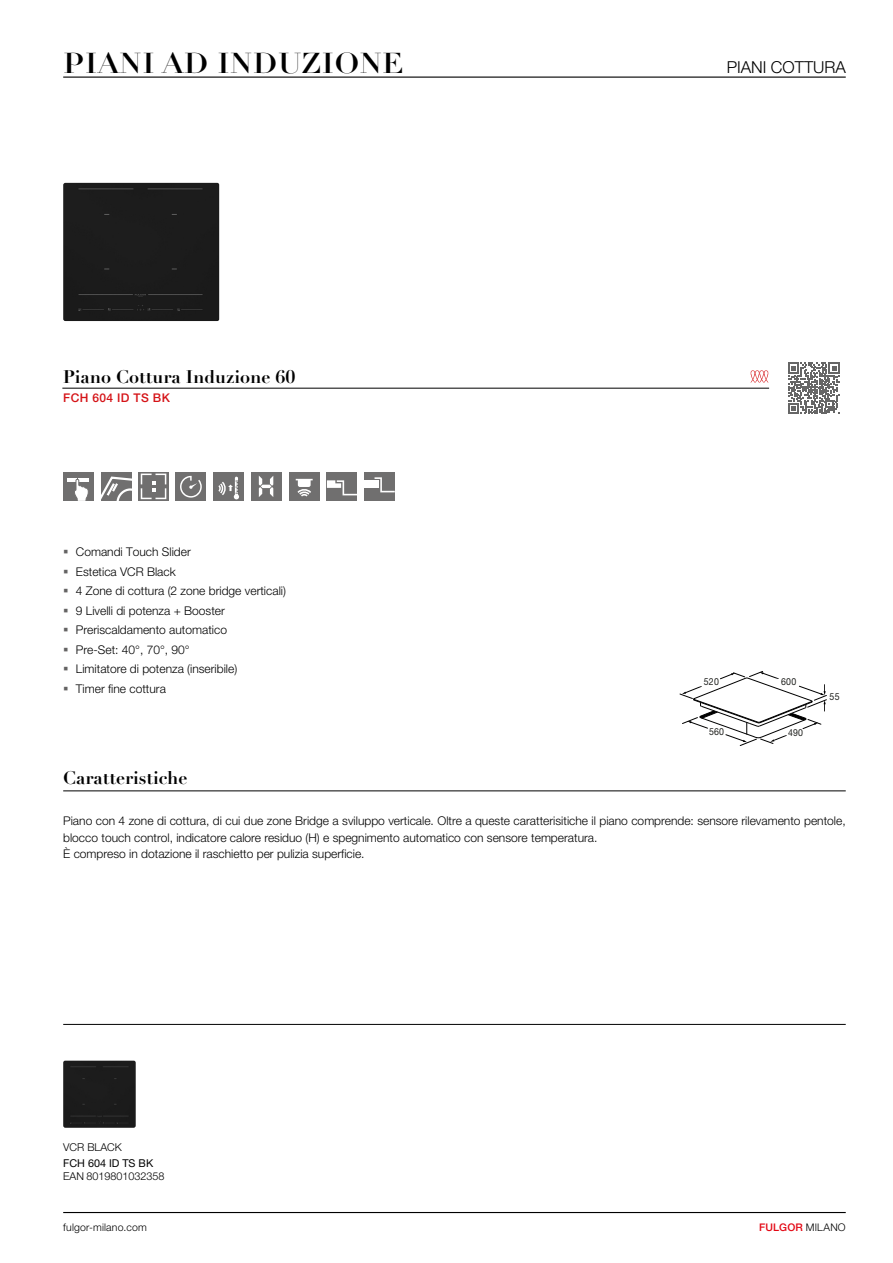
<style>
.page{position:relative;width:893px;height:1263px;background:#fff}
.page>*{position:absolute;margin:0;border:0;box-sizing:border-box;transform-origin:0 0}
.t1{font:28.35px "Didot LT Pro Headline";color:#000;scale:1.11 1}
.t2{font:700 18px "Didot LT Pro";color:#000}
.t3{font:300 16.5px "Helvetica Neue LT Std";color:#000}
.t4{font:300 12px/16.5px "Helvetica Neue LT Std";color:#000}
.t5{font:500 12px "Helvetica Neue LT Std";letter-spacing:.03em;color:#d51317}
.t6{font:300 10.8px "Helvetica Neue LT Std";color:#000}
.t7{font:10.8px "Helvetica Neue LT Std";color:#000}
.t8{font:300 10.5px "Helvetica Neue LT Std";letter-spacing:.02em;color:#000}
.t9{font:500 10.5px "Helvetica Neue LT Std";letter-spacing:.02em;color:#e30613}
.t10{font:9.6px "Helvetica Neue LT Std";letter-spacing:.025em;color:#1d1e1b;scale:.91 1}
.s1{color:#646363}
.s2{font-weight:300;color:#000}
</style>
<div class="page">
<hr style="left:63px;top:77px;width:783px;height:1px;background:#000">
<hr style="left:62px;top:388px;width:707px;height:1px;background:#000">
<hr style="left:63px;top:791px;width:783px;height:1px;background:#000">
<hr style="left:63px;top:1024px;width:783px;height:1px;background:#000">
<svg style="left:750px;top:370px;width:19px;height:13px"></svg>
<svg style="left:788px;top:363px;width:51px;height:51px"></svg>
<div style="left:63px;top:183px;width:156px;height:138px;background:#1c1c1c"></div>
<div style="left:63px;top:472px;width:30px;height:29px;background:#706f6f"></div>
<svg style="left:67px;top:478px;width:22px;height:23px"></svg>
<div style="left:101px;top:472px;width:30px;height:29px;background:#706f6f"></div>
<svg style="left:101px;top:476px;width:30px;height:25px"></svg>
<svg style="left:138px;top:472px;width:31px;height:29px"></svg>
<svg style="left:141px;top:474px;width:25px;height:25px"></svg>
<div style="left:176px;top:472px;width:30px;height:29px;background:#706f6f"></div>
<svg style="left:180px;top:476px;width:22px;height:22px"></svg>
<div style="left:214px;top:472px;width:30px;height:29px;background:#706f6f"></div>
<svg style="left:218px;top:477px;width:21px;height:22px"></svg>
<div style="left:251px;top:472px;width:30px;height:29px;background:#706f6f"></div>
<svg style="left:259px;top:476px;width:14px;height:21px"></svg>
<div style="left:289px;top:472px;width:30px;height:29px;background:#706f6f"></div>
<svg style="left:296px;top:479px;width:17px;height:18px"></svg>
<div style="left:327px;top:472px;width:30px;height:29px;background:#706f6f"></div>
<svg style="left:327px;top:480px;width:30px;height:15px"></svg>
<div style="left:365px;top:472px;width:30px;height:29px;background:#706f6f"></div>
<div style="left:365px;top:480px;width:14px;height:8px;background:#fff"></div>
<svg style="left:375px;top:477px;width:20px;height:15px"></svg>
<svg style="left:680px;top:671px;width:147px;height:75px"></svg>
<img style="left:63px;top:1060px;width:73px;height:68px">
<hr style="left:63px;top:1212px;width:783px;height:1px;background:#000">
<h1 class="t1" style="left:63px;top:45px;width:308px">PIANI AD INDUZIONE</h1>
<h3 class="t3" style="left:727px;top:57px;width:121px">PIANI COTTURA</h3>
<h2 class="t2" style="left:63px;top:365px;width:234px">Piano Cottura Induzione 60</h2>
<p class="t5" style="left:63px;top:391px;width:108px">FCH 604 ID TS BK</p>
<p class="t4" style="left:63px;top:544px;width:129px"><span class="s1">▪</span> Comandi Touch Slider</p>
<p class="t4" style="left:63px;top:563px;width:114px"><span class="s1">▪</span> Estetica VCR Black</p>
<p class="t4" style="left:63px;top:583px;width:224px"><span class="s1">▪</span> 4 Zone di cottura (2 zone bridge verticali)</p>
<p class="t4" style="left:63px;top:602px;width:163px"><span class="s1">▪</span> 9 Livelli di potenza + Booster</p>
<p class="t4" style="left:63px;top:622px;width:165px"><span class="s1">▪</span> Preriscaldamento automatico</p>
<p class="t4" style="left:63px;top:641px;width:128px"><span class="s1">▪</span> Pre-Set: 40°, 70°, 90°</p>
<p class="t4" style="left:63px;top:661px;width:176px"><span class="s1">▪</span> Limitatore di potenza (inseribile)</p>
<p class="t4" style="left:63px;top:680px;width:104px"><span class="s1">▪</span> Timer fine cottura</p>
<h2 class="t2" style="left:63px;top:766px;width:126px">Caratteristiche</h2>
<p class="t10" style="left:704px;top:676px;width:18px">520</p>
<p class="t10" style="left:781px;top:676px;width:18px">600</p>
<p class="t10" style="left:709px;top:726px;width:18px">560</p>
<p class="t10" style="left:788px;top:726px;width:18px">490</p>
<p class="t10" style="left:830px;top:691px;width:12px">55</p>
<p class="t4" style="left:63px;top:812px;width:784px">Piano con 4 zone di cottura, di cui due zone Bridge a sviluppo verticale. Oltre a queste caratterisitiche il piano comprende: sensore rilevamento pentole, blocco touch control, indicatore calore residuo (H) e spegnimento automatico con sensore temperatura.<br>È compreso in dotazione il raschietto per pulizia superficie.</p>
<p class="t6" style="left:63px;top:1141px;width:60px">VCR BLACK</p>
<p class="t7" style="left:63px;top:1157px;width:92px">FCH 604 ID TS BK</p>
<p class="t6" style="left:63px;top:1169px;width:103px">EAN 8019801032358</p>
<p class="t8" style="left:63px;top:1220px;width:85px">fulgor-milano.com</p>
<p class="t9" style="left:759px;top:1220px;width:88px">FULGOR <span class="s2">MILANO</span></p>
</div>
